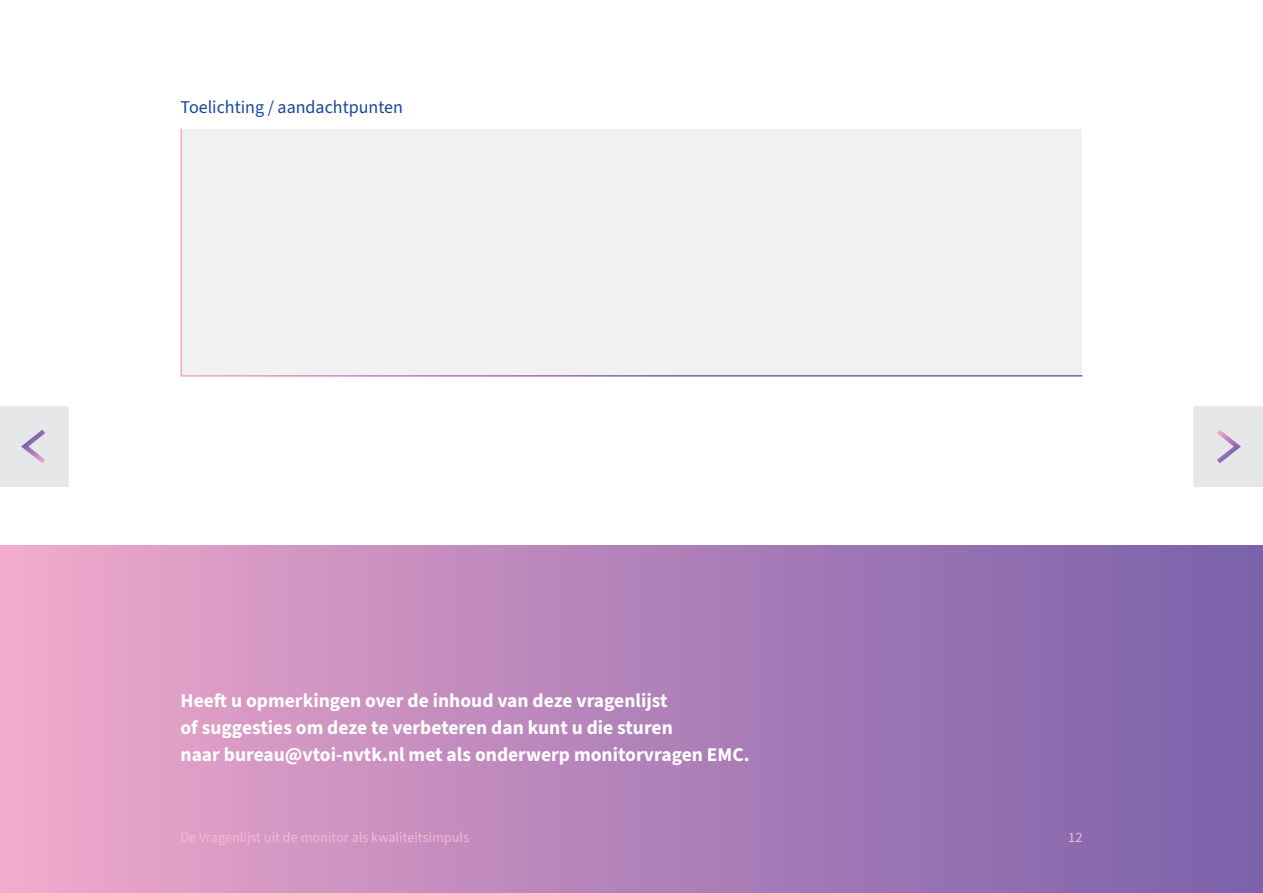
<style>
.page{position:relative;width:1263px;height:893px;background:#fff}
.page>*{position:absolute;margin:0;border:0;box-sizing:border-box;transform-origin:0 0}
.t1{font:700 19.5px/27px "Source Sans 3";color:#fff}
.t2{font:18px "Source Sans 3";color:#17479e}
.t3{font:14.25px "Source Sans 3";color:#f7b7d3}
</style>
<div class="page">
<div style="left:0;top:545px;width:1263px;height:348px;background:linear-gradient(to right,#f0a8cb,#795faa)"></div>
<div style="left:180px;top:128px;width:903px;height:249px;background:#f1f1f2"></div>
<div style="left:0;top:406px;width:69px;height:81px;background:#e6e7e8"></div>
<div style="left:1193px;top:406px;width:70px;height:81px;background:#e6e7e8"></div>
<p class="t2" style="left:181px;top:96px;width:224px">Toelichting / aandachtpunten</p>
<p class="t1" style="left:181px;top:687px;width:571px">Heeft u opmerkingen over de inhoud van deze vragenlijst<br>of suggesties om deze te verbeteren dan kunt u die sturen<br>naar bureau@vtoi-nvtk.nl met als onderwerp monitorvragen EMC.</p>
<p class="t3" style="left:181px;top:829px;width:290px">De Vragenlijst uit de monitor als kwaliteitsimpuls</p>
<p class="t3" style="left:1068px;top:829px;width:16px">12</p>
</div>
